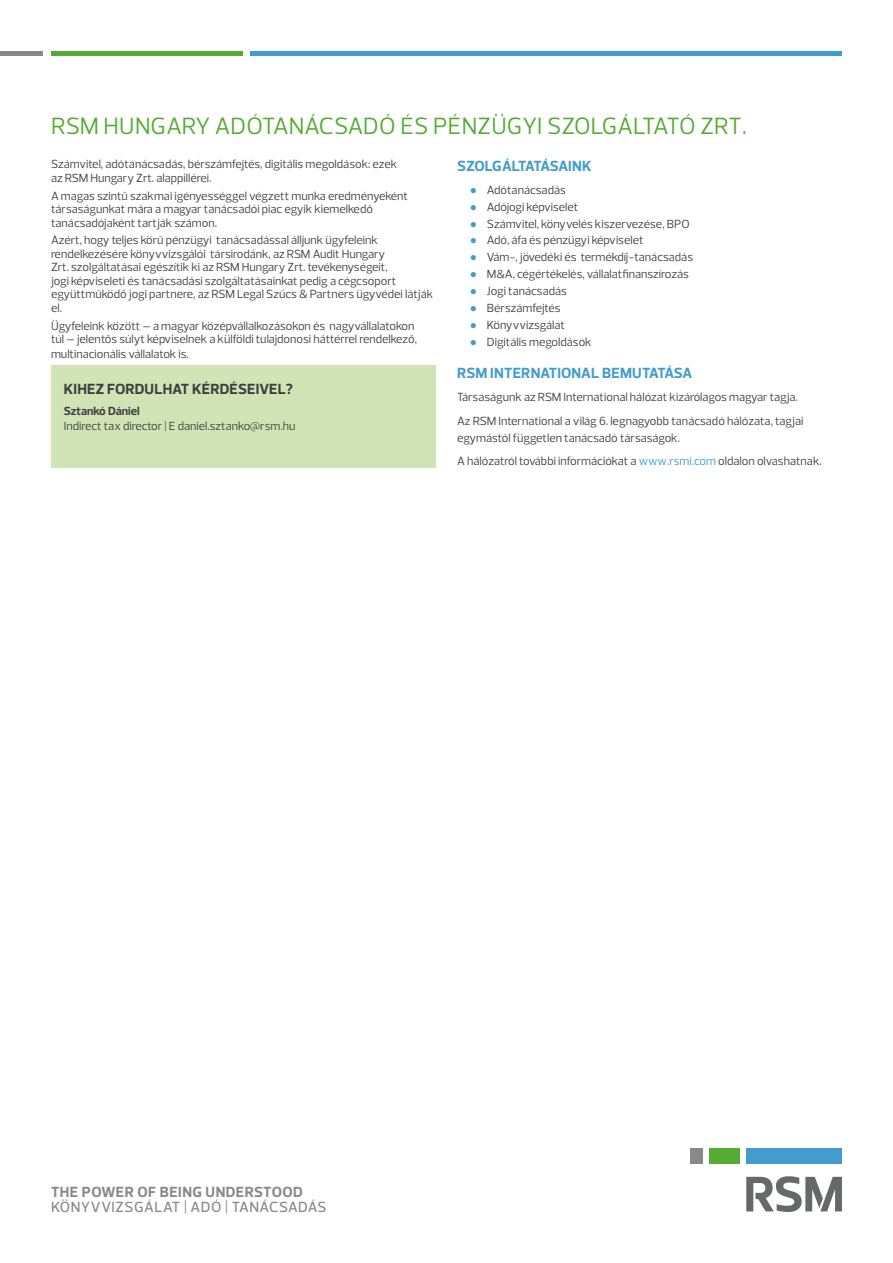
<style>
.page{position:relative;width:893px;height:1263px;background:#fff}
.page>*{position:absolute;margin:0;border:0;box-sizing:border-box;transform-origin:0 0}
.t1{font:24px "Prelo";letter-spacing:-.005em;color:#54ac34}
.t2{font:500 15px "Prelo";letter-spacing:.03em;color:#888989}
.Alcim{font:700 15px "Prelo";color:#429ccd}
.Kihez_fordulhat_box{font:700 15px "Prelo";letter-spacing:.015em;color:#3e3e3e}
.t3{font:700 15px "Prelo";letter-spacing:.03em;color:#888989}
.Alcim-2{font:700 15px "Prelo";letter-spacing:-.02em;color:#429ccd}
.Szovegbetu{font:12px/13.5px "Prelo";color:#3e3e3e}
.Szovegbetu_-_felsoro{font:12px "Prelo";color:#3e3e3e}
.s1{font-weight:700}
.s2{font-family:"Arial";color:#429ccd}
.s3{color:#429ccd}
</style>
<div class="page">
<div style="left:746px;top:1148px;width:96px;height:16px;background:#429ccd"></div>
<div style="left:690px;top:1148px;width:12px;height:16px;background:#888989"></div>
<div style="left:709px;top:1148px;width:30px;height:16px;background:#54ac34"></div>
<svg style="left:746px;top:1176px;width:96px;height:36px"></svg>
<hr style="left:251px;top:51px;width:591px;height:4px;background:#429ccd">
<hr style="left:0;top:51px;width:43px;height:4px;background:#888989">
<hr style="left:51px;top:51px;width:191px;height:4px;background:#54ac34">
<div style="left:51px;top:366px;width:385px;height:102px;background:#d0e4b6"></div>
<p class="t1" style="left:51px;top:111px;width:697px">RSM HUNGARY ADÓTANÁCSADÓ ÉS PÉNZÜGYI SZOLGÁLTATÓ ZRT.</p>
<p class="Szovegbetu" style="left:51px;top:158px;width:348px">Számvitel, adótanácsadás, bérszámfejtés, digitális megoldások: ezek az RSM Hungary Zrt. alappillérei.</p>
<p class="Szovegbetu" style="left:51px;top:189px;width:359px">A magas szintű szakmai igényességgel végzett munka eredményeként társaságunkat mára a magyar tanácsadói piac egyik kiemelkedő tanácsadójaként tartják számon.</p>
<p class="Szovegbetu" style="left:51px;top:234px;width:384px">Azért, hogy teljes körű pénzügyi tanácsadással álljunk ügyfeleink rendelkezésére könyvvizsgálói társirodánk, az RSM Audit Hungary<br>Zrt. szolgáltatásai egészítik ki az RSM Hungary Zrt. tevékenységeit,<br>jogi képviseleti és tanácsadási szolgáltatásainkat pedig a cégcsoport együttműködő jogi partnere, az RSM Legal Szűcs &amp; Partners ügyvédei látják el.</p>
<p class="Szovegbetu" style="left:51px;top:319px;width:368px">Ügyfeleink között – a magyar középvállalkozásokon és nagyvállalatokon túl – jelentős súlyt képviselnek a külföldi tulajdonosi háttérrel rendelkező,</p>
<p class="Szovegbetu" style="left:51px;top:347px;width:139px">multinacionális vállalatok is.</p>
<p class="Kihez_fordulhat_box" style="left:64px;top:379px;width:231px">KIHEZ FORDULHAT KÉRDÉSEIVEL?</p>
<p class="Szovegbetu" style="left:64px;top:403px;width:233px;line-height:15px"><span class="s1">Sztankó Dániel<br></span>Indirect tax director | E daniel.sztanko@rsm.hu</p>
<p class="Alcim-2" style="left:457px;top:156px;width:136px">SZOLGÁLTATÁSAINK</p>
<p class="Szovegbetu_-_felsoro" style="left:470px;top:182px;width:97px"><span class="s2">●</span> Adótanácsadás</p>
<p class="Szovegbetu_-_felsoro" style="left:470px;top:199px;width:110px"><span class="s2">●</span> Adójogi képviselet</p>
<p class="Szovegbetu_-_felsoro" style="left:470px;top:216px;width:221px"><span class="s2">●</span> Számvitel, könyvelés kiszervezése, BPO</p>
<p class="Szovegbetu_-_felsoro" style="left:470px;top:233px;width:175px"><span class="s2">●</span> Adó, áfa és pénzügyi képviselet</p>
<p class="Szovegbetu_-_felsoro" style="left:470px;top:250px;width:225px"><span class="s2">●</span> Vám-, jövedéki és termékdíj-tanácsadás</p>
<p class="Szovegbetu_-_felsoro" style="left:470px;top:267px;width:221px"><span class="s2">●</span> M&amp;A, cégértékelés, vállalatfinanszírozás</p>
<p class="Szovegbetu_-_felsoro" style="left:470px;top:284px;width:99px"><span class="s2">●</span> Jogi tanácsadás</p>
<p class="Szovegbetu_-_felsoro" style="left:470px;top:300px;width:92px"><span class="s2">●</span> Bérszámfejtés</p>
<p class="Szovegbetu_-_felsoro" style="left:470px;top:317px;width:97px"><span class="s2">●</span> Könyvvizsgálat</p>
<p class="Szovegbetu_-_felsoro" style="left:470px;top:334px;width:123px"><span class="s2">●</span> Digitális megoldások</p>
<p class="Alcim" style="left:457px;top:364px;width:237px">RSM INTERNATIONAL BEMUTATÁSA</p>
<p class="Szovegbetu" style="left:457px;top:391px;width:342px">Társaságunk az RSM International hálózat kizárólagos magyar tagja.</p>
<p class="Szovegbetu" style="left:457px;top:412px;width:348px;line-height:16.8px">Az RSM International a világ 6. legnagyobb tanácsadó hálózata, tagjai egymástól független tanácsadó társaságok.</p>
<p class="Szovegbetu" style="left:457px;top:454px;width:366px">A hálózatról további információkat a <span class="s3">www.rsmi.com</span> oldalon olvashatnak.</p>
<p class="t3" style="left:51px;top:1182px;width:253px">THE POWER OF BEING UNDERSTOOD</p>
<p class="t2" style="left:51px;top:1197px;width:277px">KÖNYVVIZSGÁLAT | ADÓ | TANÁCSADÁS</p>
</div>
